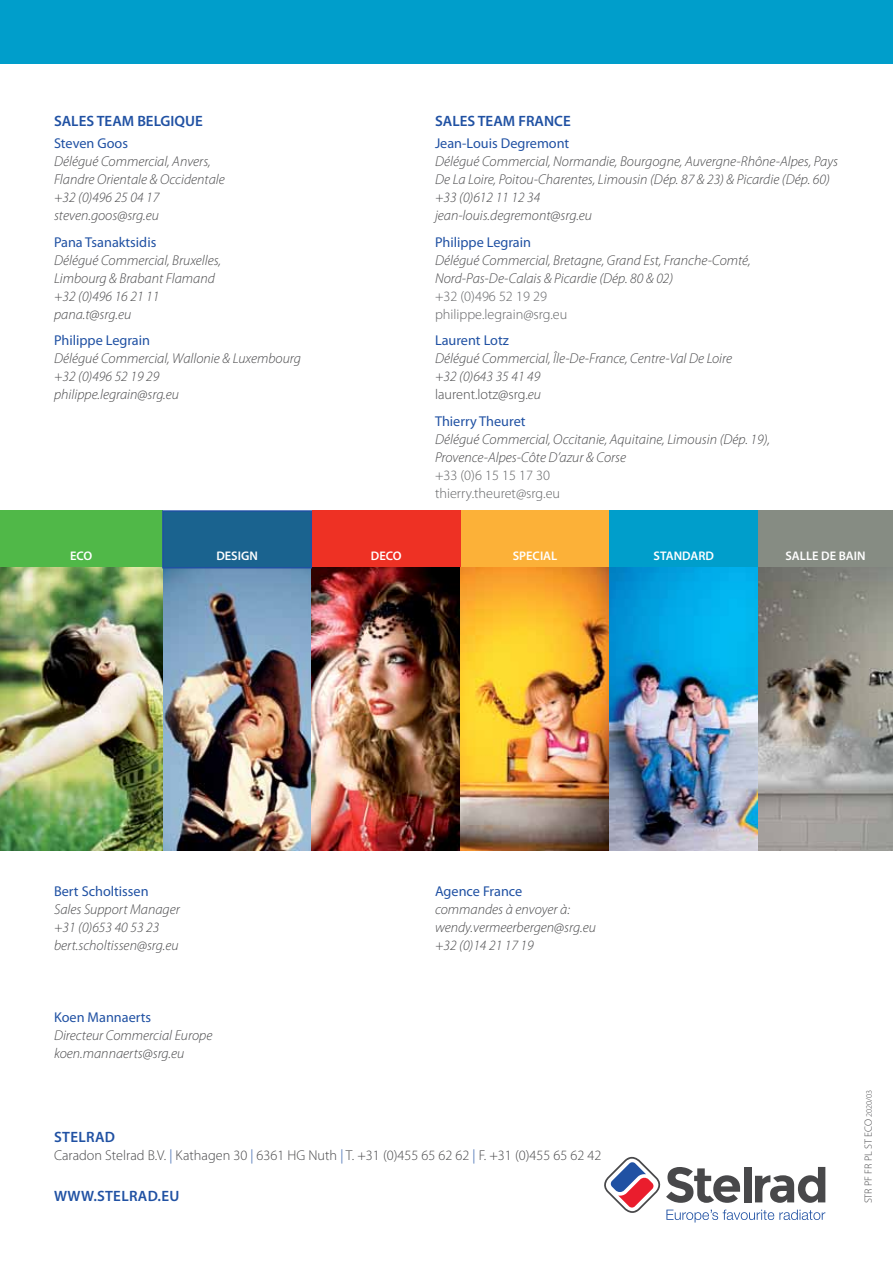
<style>
.page{position:relative;width:893px;height:1263px;background:#fff}
.page>*{position:absolute;margin:0;border:0;box-sizing:border-box;transform-origin:0 0}
.t1{font:600 15px "Myriad Pro";color:#2051a3}
.t2{font:italic 300 14.25px/18px "Myriad Pro";color:#48484a}
.t3{font:14.25px "Myriad Pro";color:#2051a3}
.t4{font:300 14.25px "Myriad Pro";color:#48484a}
.t5{font:300 14.25px/18px "Myriad Pro";color:#636466}
.t6{font:600 12.45px "Myriad Pro";color:#fff}
.t7{font:300 10.5px "Myriad Pro";color:#48484a}
.s1{font-style:normal}
.s2{color:#2051a3}
.s3{font-size:8.25px}
</style>
<div class="page">
<svg style="left:604px;top:1157px;width:221px;height:65px"></svg>
<img style="left:163px;top:568px;width:149px;height:282px">
<div style="left:0;top:0;width:893px;height:64px;background:#009ecb"></div>
<img style="left:0;top:567px;width:163px;height:283px">
<div style="left:0;top:510px;width:162px;height:57px;background:#50b848"></div>
<img style="left:312px;top:566px;width:446px;height:284px">
<svg style="left:758px;top:567px;width:135px;height:283px"></svg>
<div style="left:312px;top:510px;width:148px;height:57px;background:#ee3124"></div>
<div style="left:461px;top:510px;width:148px;height:57px;background:#fcb138"></div>
<div style="left:610px;top:510px;width:148px;height:57px;background:#009ecb"></div>
<div style="left:758px;top:510px;width:135px;height:57px;background:#868c83"></div>
<div style="left:163px;top:511px;width:148px;height:57px;background:#1a638f"></div>
<div style="left:162px;top:510px;width:150px;height:58px;border:2px solid #2051a3"></div>
<p class="t1" style="left:54px;top:111px;width:150px">SALES TEAM BELGIQUE</p>
<p class="t3" style="left:54px;top:135px;width:76px">Steven Goos</p>
<p class="t2" style="left:54px;top:152px;width:172px">Délégué Commercial, Anvers,<br>Flandre Orientale &amp; Occidentale +32 (0)496 25 04 17 steven.goos@srg.eu</p>
<p class="t3" style="left:54px;top:233px;width:104px">Pana Tsanaktsidis</p>
<p class="t2" style="left:54px;top:251px;width:169px">Délégué Commercial, Bruxelles,<br>Limbourg &amp; Brabant Flamand +32 (0)496 16 21 11 pana.t@srg.eu</p>
<p class="t3" style="left:54px;top:332px;width:98px">Philippe Legrain</p>
<p class="t2" style="left:54px;top:349px;width:249px">Délégué Commercial, Wallonie &amp; Luxembourg +32 (0)496 52 19 29<br>philippe.legrain@srg.eu</p>
<p class="t1" style="left:435px;top:111px;width:137px">SALES TEAM FRANCE</p>
<p class="t3" style="left:435px;top:135px;width:136px">Jean-Louis Degremont</p>
<p class="t2" style="left:435px;top:152px;width:405px">Délégué Commercial, Normandie, Bourgogne, Auvergne-Rhône-Alpes, Pays De La Loire, Poitou-Charentes, Limousin (Dép. 87 &amp; 23) &amp; Picardie (Dép. 60) +33 (0)612 11 12 34<br>jean-louis.degremont@srg.eu</p>
<p class="t3" style="left:435px;top:233px;width:98px">Philippe Legrain</p>
<p class="t2" style="left:435px;top:251px;width:317px">Délégué Commercial, Bretagne, Grand Est, Franche-Comté,<br>Nord-Pas-De-Calais &amp; Picardie (Dép. 80 &amp; 02)</p>
<p class="t5" style="left:435px;top:287px;width:134px">+32 (0)496 52 19 29 philippe.legrain@srg.eu</p>
<p class="t3" style="left:435px;top:332px;width:75px">Laurent Lotz</p>
<p class="t2" style="left:435px;top:349px;width:299px">Délégué Commercial, Île-De-France, Centre-Val De Loire +32 (0)643 35 41 49<br><span class="s1">laurent.lotz@srg.</span>eu</p>
<p class="t3" style="left:435px;top:412px;width:92px">Thierry Theuret</p>
<p class="t2" style="left:435px;top:430px;width:337px">Délégué Commercial, Occitanie, Aquitaine, Limousin (Dép. 19),<br>Provence-Alpes-Côte D’azur &amp; Corse</p>
<p class="t5" style="left:435px;top:466px;width:127px">+33 (0)6 15 15 17 30 thierry.theuret@srg.eu</p>
<p class="t6" style="left:70px;top:548px;width:24px">ECO</p>
<p class="t6" style="left:216px;top:548px;width:43px">DESIGN</p>
<p class="t6" style="left:371px;top:548px;width:32px">DECO</p>
<p class="t6" style="left:513px;top:548px;width:46px">SPECIAL</p>
<p class="t6" style="left:654px;top:548px;width:62px">STANDARD</p>
<p class="t6" style="left:785px;top:548px;width:82px">SALLE DE BAIN</p>
<p class="t3" style="left:54px;top:883px;width:96px">Bert Scholtissen</p>
<p class="t2" style="left:54px;top:900px;width:127px">Sales Support Manager +31 (0)653 40 53 23 bert.scholtissen@srg.eu</p>
<p class="t3" style="left:54px;top:1009px;width:99px">Koen Mannaerts</p>
<p class="t2" style="left:54px;top:1026px;width:160px">Directeur Commercial Europe koen.mannaerts@srg.eu</p>
<p class="t3" style="left:435px;top:883px;width:89px">Agence France</p>
<p class="t2" style="left:435px;top:900px;width:162px">commandes à envoyer à: wendy.vermeerbergen@srg.eu +32 (0)14 21 17 19</p>
<p class="t1" style="left:54px;top:1128px;width:18px">STELRAD</p>
<p class="t4" style="left:54px;top:1147px;width:549px">Caradon Stelrad B.V. <span class="s2">|</span> Kathagen 30 <span class="s2">|</span> 6361 HG Nuth <span class="s2">|</span> T. +31 (0)455 65 62 62 <span class="s2">|</span> F. +31 (0)455 65 62 42</p>
<p class="t1" style="left:54px;top:1186px;width:53px">WWW.STELRAD</p>
<p class="t1" style="left:158px;top:1186px;width:13px">.EU</p>
<p class="t7" style="left:862px;top:1203px;width:115px;rotate:-90deg">STR PF FR PL ST ECO <span class="s3">2020/03</span></p>
</div>
